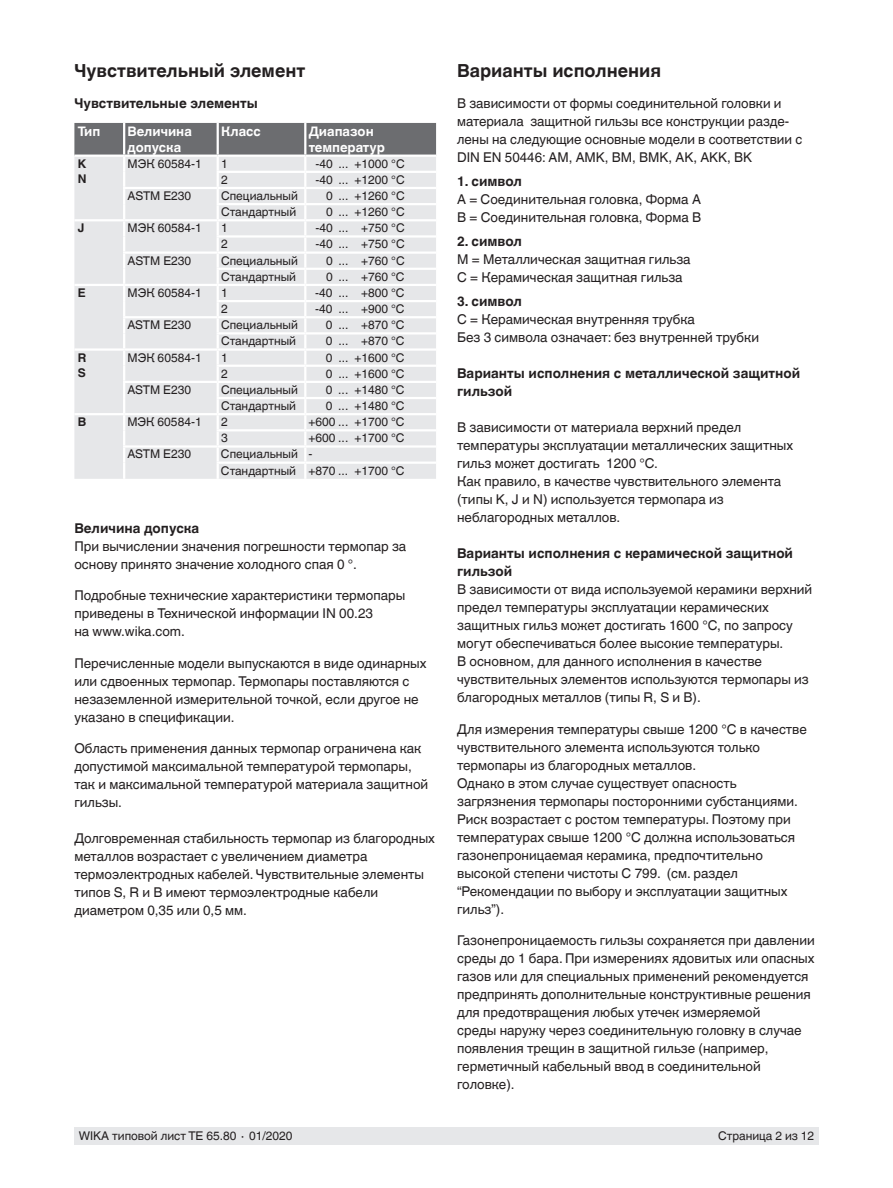
<style>
.page{position:relative;width:893px;height:1188px;background:#fff}
.page>*{position:absolute;margin:0;border:0;box-sizing:border-box;transform-origin:0 0}
.t1{font:700 18px "Helvetica World";color:#231f20}
.t2{font:13.5px/18px "Helvetica World";color:#231f20}
.t3{font:700 13.5px/18px "Helvetica World";color:#231f20}
.t4{font:700 13.2px/16.5px "Helvetica World";color:#fff}
.t5{font:12px/16.2px "Helvetica World";color:#231f20}
.t6{font:700 12px/15px "Helvetica World";color:#231f20}
</style>
<div class="page">
<div style="left:74px;top:1128px;width:745px;height:17px;background:#e6e7e9"></div>
<svg style="left:74px;top:123px;width:362px;height:356px;background:#dedfe0"></svg>
<hr style="left:74px;top:155px;width:50px;height:2px;background:#fff">
<hr style="left:124px;top:155px;width:94px;height:2px;background:#fff">
<hr style="left:218px;top:155px;width:87px;height:2px;background:#fff">
<hr style="left:305px;top:155px;width:131px;height:2px;background:#fff">
<h1 class="t1" style="left:74px;top:60px;width:232px">Чувствительный элемент</h1>
<p class="t3" style="left:74px;top:95px;width:185px">Чувствительные элементы</p>
<p class="t4" style="left:78px;top:123px;width:24px">Тип</p>
<p class="t4" style="left:128px;top:123px;width:66px">Величина допуска</p>
<p class="t4" style="left:221px;top:123px;width:41px">Класс</p>
<p class="t4" style="left:309px;top:123px;width:78px">Диапазон температур</p>
<p class="t6" style="left:78px;top:156px;width:10px">K<br>N</p>
<p class="t5" style="left:128px;top:155px;width:76px">МЭК 60584-1</p>
<p class="t5" style="left:221px;top:155px;width:8px">1</p>
<p class="t5" style="left:315px;top:155px;width:91px">-40 ... +1000 °C</p>
<p class="t5" style="left:221px;top:172px;width:8px">2</p>
<p class="t5" style="left:315px;top:172px;width:91px">-40 ... +1200 °C</p>
<p class="t5" style="left:128px;top:188px;width:65px">ASTM E230</p>
<p class="t5" style="left:221px;top:188px;width:78px">Специальный</p>
<p class="t5" style="left:326px;top:188px;width:80px">0 ... +1260 °C</p>
<p class="t5" style="left:221px;top:204px;width:77px">Стандартный</p>
<p class="t5" style="left:326px;top:204px;width:80px">0 ... +1260 °C</p>
<p class="t6" style="left:78px;top:221px;width:8px">J</p>
<p class="t5" style="left:128px;top:220px;width:76px">МЭК 60584-1</p>
<p class="t5" style="left:221px;top:220px;width:8px">1</p>
<p class="t5" style="left:315px;top:220px;width:91px">-40 ... +750 °C</p>
<p class="t5" style="left:221px;top:236px;width:8px">2</p>
<p class="t5" style="left:315px;top:236px;width:91px">-40 ... +750 °C</p>
<p class="t5" style="left:128px;top:252px;width:65px">ASTM E230</p>
<p class="t5" style="left:221px;top:252px;width:78px">Специальный</p>
<p class="t5" style="left:326px;top:252px;width:80px">0 ... +760 °C</p>
<p class="t5" style="left:221px;top:269px;width:77px">Стандартный</p>
<p class="t5" style="left:326px;top:269px;width:80px">0 ... +760 °C</p>
<p class="t6" style="left:78px;top:285px;width:9px">E</p>
<p class="t5" style="left:128px;top:285px;width:76px">МЭК 60584-1</p>
<p class="t5" style="left:221px;top:285px;width:8px">1</p>
<p class="t5" style="left:315px;top:285px;width:91px">-40 ... +800 °C</p>
<p class="t5" style="left:221px;top:301px;width:8px">2</p>
<p class="t5" style="left:315px;top:301px;width:91px">-40 ... +900 °C</p>
<p class="t5" style="left:127px;top:317px;width:65px">ASTM E230</p>
<p class="t5" style="left:221px;top:317px;width:78px">Специальный</p>
<p class="t5" style="left:326px;top:317px;width:80px">0 ... +870 °C</p>
<p class="t5" style="left:221px;top:333px;width:77px">Стандартный</p>
<p class="t5" style="left:326px;top:333px;width:80px">0 ... +870 °C</p>
<p class="t6" style="left:78px;top:350px;width:10px">R<br>S</p>
<p class="t5" style="left:127px;top:349px;width:76px">МЭК 60584-1</p>
<p class="t5" style="left:221px;top:349px;width:8px">1</p>
<p class="t5" style="left:326px;top:349px;width:80px">0 ... +1600 °C</p>
<p class="t5" style="left:221px;top:365px;width:8px">2</p>
<p class="t5" style="left:326px;top:365px;width:80px">0 ... +1600 °C</p>
<p class="t5" style="left:127px;top:382px;width:65px">ASTM E230</p>
<p class="t5" style="left:221px;top:382px;width:78px">Специальный</p>
<p class="t5" style="left:326px;top:382px;width:80px">0 ... +1480 °C</p>
<p class="t5" style="left:221px;top:398px;width:77px">Стандартный</p>
<p class="t5" style="left:326px;top:398px;width:80px">0 ... +1480 °C</p>
<p class="t6" style="left:78px;top:414px;width:10px">B</p>
<p class="t5" style="left:127px;top:414px;width:76px">МЭК 60584-1</p>
<p class="t5" style="left:221px;top:414px;width:8px">2</p>
<p class="t5" style="left:309px;top:414px;width:97px">+600 ... +1700 °C</p>
<p class="t5" style="left:221px;top:430px;width:8px">3</p>
<p class="t5" style="left:309px;top:430px;width:97px">+600 ... +1700 °C</p>
<p class="t5" style="left:127px;top:446px;width:65px">ASTM E230</p>
<p class="t5" style="left:221px;top:446px;width:185px">Специальный -<br>Стандартный +870 ... +1700 °C</p>
<p class="t3" style="left:74px;top:519px;width:126px">Величина допуска</p>
<p class="t2" style="left:74px;top:537px;width:333px">При вычислении значения погрешности термопар за основу принято значение холодного спая 0 °.</p>
<p class="t2" style="left:74px;top:587px;width:332px">Подробные технические характеристики термопары приведены в Технической информации IN 00.23<br>на www.wika.com.</p>
<p class="t2" style="left:74px;top:654px;width:354px">Перечисленные модели выпускаются в виде одинарных или сдвоенных термопар. Термопары поставляются с незаземленной измерительной точкой, если другое не указано в спецификации.</p>
<p class="t2" style="left:74px;top:740px;width:355px">Область применения данных термопар ограничена как допустимой максимальной температурой термопары, так и максимальной температурой материала защитной гильзы.</p>
<p class="t2" style="left:74px;top:830px;width:362px">Долговременная стабильность термопар из благородных металлов возрастает с увеличением диаметра термоэлектродных кабелей. Чувствительные элементы типов S, R и B имеют термоэлектродные кабели диаметром 0,35 или 0,5 мм.</p>
<h1 class="t1" style="left:457px;top:60px;width:206px">Варианты исполнения</h1>
<p class="t2" style="left:457px;top:95px;width:347px">В зависимости от формы соединительной головки и материала защитной гильзы все конструкции разде&shy;лены на следующие основные модели в соответствии с DIN EN 50446: AM, AMK, BM, BMK, AK, AKK, BK</p>
<p class="t3" style="left:457px;top:173px;width:66px">1. символ</p>
<p class="t2" style="left:457px;top:191px;width:246px">A = Соединительная головка, Форма A<br>B = Соединительная головка, Форма B</p>
<p class="t3" style="left:457px;top:233px;width:66px">2. символ</p>
<p class="t2" style="left:457px;top:251px;width:235px">M = Металлическая защитная гильза<br>C = Керамическая защитная гильза</p>
<p class="t3" style="left:457px;top:293px;width:66px">3. символ</p>
<p class="t2" style="left:457px;top:311px;width:303px">C = Керамическая внутренняя трубка<br>Без 3 символа означает: без внутренней трубки</p>
<p class="t3" style="left:457px;top:365px;width:345px">Варианты исполнения с металлической защитной гильзой</p>
<p class="t2" style="left:457px;top:419px;width:338px">В зависимости от материала верхний предел температуры эксплуатации металлических защитных гильз может достигать 1200 °C.<br>Как правило, в качестве чувствительного элемента (типы K, J и N) используется термопара из неблагородных металлов.</p>
<p class="t3" style="left:457px;top:545px;width:337px">Варианты исполнения с керамической защитной гильзой</p>
<p class="t2" style="left:457px;top:580px;width:357px">В зависимости от вида используемой керамики верхний предел температуры эксплуатации керамических защитных гильз может достигать 1600 °C, по запросу могут обеспечиваться более высокие температуры.<br>В основном, для данного исполнения в качестве чувствительных элементов используются термопары из благородных металлов (типы R, S и B).</p>
<p class="t2" style="left:457px;top:720px;width:351px">Для измерения температуры свыше 1200 °C в качестве чувствительного элемента используются только термопары из благородных металлов.<br>Однако в этом случае существует опасность загрязнения термопары посторонними субстанциями.<br>Риск возрастает с ростом температуры. Поэтому при температурах свыше 1200 °C должна использоваться газонепроницаемая керамика, предпочтительно высокой степени чистоты C 799. (см. раздел “Рекомендации по выбору и эксплуатации защитных гильз”).</p>
<p class="t2" style="left:457px;top:931px;width:359px">Газонепроницаемость гильзы сохраняется при давлении среды до 1 бара. При измерениях ядовитых или опасных газов или для специальных применений рекомендуется предпринять дополнительные конструктивные решения для предотвращения любых утечек измеряемой<br>среды наружу через соединительную головку в случае появления трещин в защитной гильзе (например, герметичный кабельный ввод в соединительной головке).</p>
<p class="t5" style="left:79px;top:1128px;width:215px">WIKA типовой лист TE 65.80 ∙ 01/2020</p>
<p class="t5" style="left:718px;top:1128px;width:98px">Страница 2 из 12</p>
</div>
